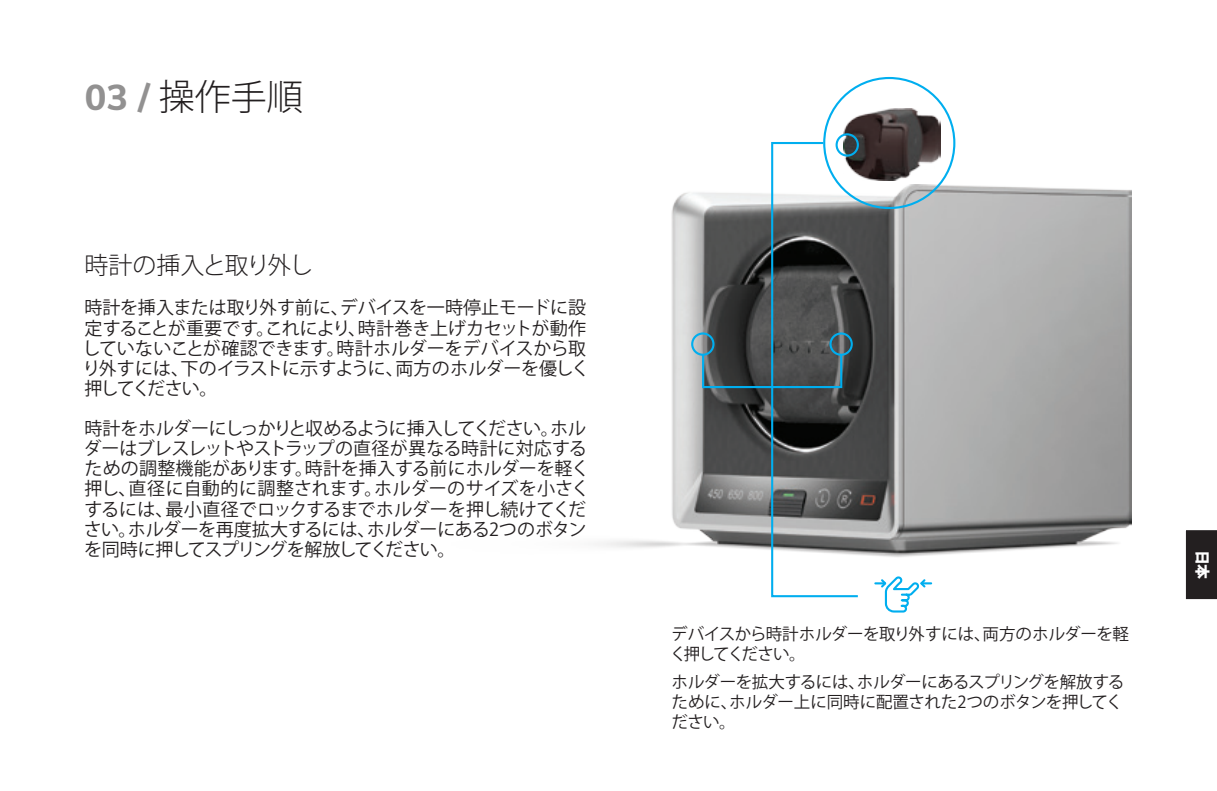
<style>
.page{position:relative;width:1217px;height:791px;background:#fff}
.page>*{position:absolute;margin:0;border:0;box-sizing:border-box;transform-origin:0 0}
.t1{font:300 36px "Koz Go Pr 6 N";color:#231f20}
.t2{font:300 24px "Koz Go Pr 6 N";letter-spacing:-.08em;color:#231f20}
.t3{font:18px/20.1px "Koz Go Pr 6 N";letter-spacing:-.015em;color:#231f20}
.t4{font:16.5px/19.8px "Koz Go Pr 6 N";letter-spacing:-.02em;color:#231f20}
.t5{font:800 15px "Koz Go Pr 6 N";color:#fff}
.s1{font-family:"Nunito Sans";font-weight:800;color:#929191}
</style>
<div class="page">
<img style="left:595px;top:185px;width:536px;height:372px">
<div style="left:691px;top:332px;width:23px;height:24px;border:2px solid #00aeef;border-radius:50%"></div>
<svg style="left:875px;top:576px;width:55px;height:37px"></svg>
<div style="left:702px;top:354px;width:140px;height:34px;border:2px solid #00aeef"></div>
<svg style="left:770px;top:141px;width:89px;height:457px"></svg>
<img style="left:843px;top:109px;width:96px;height:72px">
<div style="left:835px;top:133px;width:23px;height:24px;border:2px solid #00aeef;border-radius:50%"></div>
<div style="left:1185px;top:530px;width:31px;height:70px;background:#231f20"></div>
<h1 class="t1" style="left:85px;top:76px;width:220px"><span class="s1">03 /</span> 操作手順</h1>
<h2 class="t2" style="left:84px;top:252px;width:230px">時計の挿入と取り外し</h2>
<p class="t3" style="left:82px;top:298px;width:508px">時計を挿入または取り外す前に、デバイスを一時停止モードに設定することが重要です。これにより、時計巻き上げカセットが動作していないことが確認できます。時計ホルダーをデバイスから取り外すには、下のイラストに示すように、両方のホルダーを優しく押してください。</p>
<p class="t3" style="left:83px;top:419px;width:507px">時計をホルダーにしっかりと収めるように挿入してください。ホルダーはブレスレットやストラップの直径が異なる時計に対応するための調整機能があります。時計を挿入する前にホルダーを軽く押し、直径に自動的に調整されます。ホルダーのサイズを小さくするには、最小直径でロックするまでホルダーを押し続けてください。ホルダーを再度拡大するには、ホルダーにある2つのボタンを同時に押してスプリングを解放してください。</p>
<p class="t4" style="left:670px;top:624px;width:460px">デバイスから時計ホルダーを取り外すには、両方のホルダーを軽く押してください。</p>
<p class="t4" style="left:671px;top:673px;width:454px;text-align:justify">ホルダーを拡大するには、ホルダーにあるスプリングを解放するために、ホルダー上に同時に配置された2つのボタンを押してください。</p>
<p class="t5" style="left:1210px;top:550px;width:31px;rotate:90deg">日本</p>
</div>
